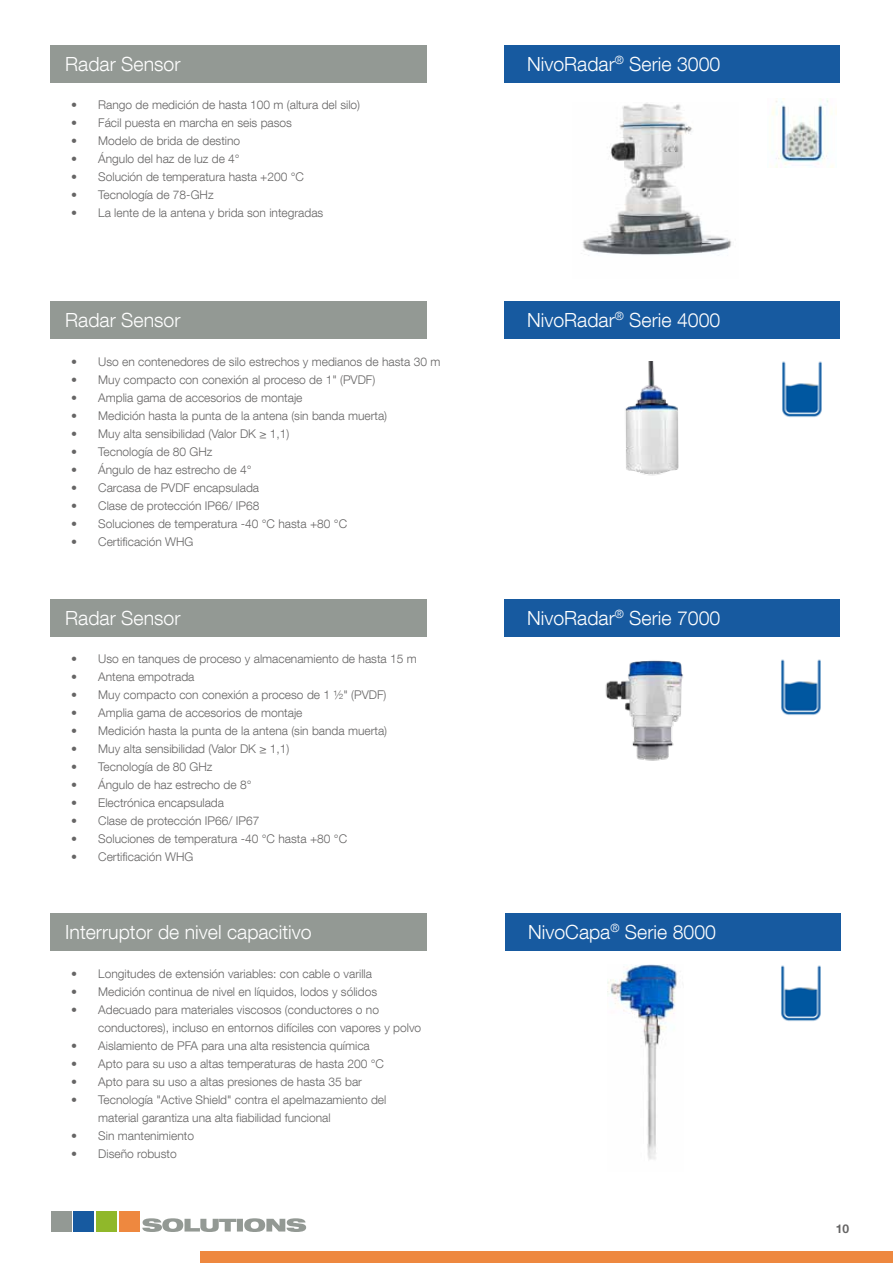
<style>
.page{position:relative;width:893px;height:1263px;background:#fff}
.page>*{position:absolute;margin:0;border:0;box-sizing:border-box;transform-origin:0 0}
.t1{font:300 19.5px "Helvetica Neue LT Com";color:#fff}
.t2{font:300 12px/18px "Helvetica Neue LT Com";color:#666565}
.t3{font:700 12px "Helvetica Neue LT Com";color:#666565}
</style>
<div class="page">
<div style="left:51px;top:1212px;width:20px;height:20px;background:#939994"></div>
<div style="left:74px;top:1212px;width:20px;height:20px;background:#175aa0"></div>
<div style="left:97px;top:1212px;width:20px;height:20px;background:#90b82a"></div>
<div style="left:119px;top:1212px;width:20px;height:20px;background:#ee883f"></div>
<svg style="left:142px;top:1218px;width:164px;height:14px"></svg>
<div style="left:200px;top:1251px;width:693px;height:12px;background:#ee883f"></div>
<img style="left:608px;top:964px;width:69px;height:196px">
<img style="left:582px;top:103px;width:150px;height:153px">
<img style="left:625px;top:362px;width:54px;height:114px">
<img style="left:605px;top:660px;width:78px;height:101px">
<img style="left:781px;top:965px;width:40px;height:56px">
<img style="left:781px;top:659px;width:40px;height:56px">
<img style="left:782px;top:361px;width:40px;height:56px">
<img style="left:772px;top:99px;width:61px;height:68px">
<div style="left:50px;top:913px;width:377px;height:38px;background:#939994"></div>
<div style="left:505px;top:913px;width:336px;height:38px;background:#175aa0"></div>
<div style="left:50px;top:45px;width:377px;height:38px;background:#939994"></div>
<div style="left:504px;top:45px;width:336px;height:38px;background:#175aa0"></div>
<div style="left:50px;top:301px;width:377px;height:38px;background:#939994"></div>
<div style="left:504px;top:301px;width:336px;height:38px;background:#175aa0"></div>
<div style="left:50px;top:599px;width:377px;height:38px;background:#939994"></div>
<div style="left:504px;top:599px;width:336px;height:38px;background:#175aa0"></div>
<h1 class="t1" style="left:65px;top:52px;width:117px">Radar Sensor</h1>
<h1 class="t1" style="left:527px;top:52px;width:195px">NivoRadar<sup>®</sup> Serie 3000</h1>
<p class="t2" style="left:71px;top:96px;width:290px">• Rango de medición de hasta 100 m (altura del silo)</p>
<p class="t2" style="left:71px;top:114px;width:222px">• Fácil puesta en marcha en seis pasos</p>
<p class="t2" style="left:71px;top:132px;width:171px">• Modelo de brida de destino</p>
<p class="t2" style="left:71px;top:150px;width:170px">• Ángulo del haz de luz de 4°</p>
<p class="t2" style="left:71px;top:168px;width:234px">• Solución de temperatura hasta +200 °C</p>
<p class="t2" style="left:71px;top:186px;width:144px">• Tecnología de 78-GHz</p>
<p class="t2" style="left:71px;top:204px;width:254px">• La lente de la antena y brida son integradas</p>
<h1 class="t1" style="left:65px;top:308px;width:117px">Radar Sensor</h1>
<h1 class="t1" style="left:527px;top:308px;width:195px">NivoRadar<sup>®</sup> Serie 4000</h1>
<p class="t2" style="left:71px;top:352px;width:371px">• Uso en contenedores de silo estrechos y medianos de hasta 30 m</p>
<p class="t2" style="left:71px;top:370px;width:305px">• Muy compacto con conexión al proceso de 1" (PVDF)</p>
<p class="t2" style="left:71px;top:388px;width:233px">• Amplia gama de accesorios de montaje</p>
<p class="t2" style="left:71px;top:406px;width:317px">• Medición hasta la punta de la antena (sin banda muerta)</p>
<p class="t2" style="left:71px;top:424px;width:220px">• Muy alta sensibilidad (Valor DK ≥ 1,1)</p>
<p class="t2" style="left:71px;top:442px;width:143px">• Tecnología de 80 GHz</p>
<p class="t2" style="left:71px;top:460px;width:182px">• Ángulo de haz estrecho de 4°</p>
<p class="t2" style="left:71px;top:478px;width:189px">• Carcasa de PVDF encapsulada</p>
<p class="t2" style="left:71px;top:496px;width:190px">• Clase de protección IP66/ IP68</p>
<p class="t2" style="left:71px;top:514px;width:277px">• Soluciones de temperatura -40 °C hasta +80 °C</p>
<p class="t2" style="left:71px;top:532px;width:124px">• Certificación WHG</p>
<h1 class="t1" style="left:65px;top:606px;width:117px">Radar Sensor</h1>
<h1 class="t1" style="left:527px;top:606px;width:195px">NivoRadar<sup>®</sup> Serie 7000</h1>
<p class="t2" style="left:71px;top:650px;width:347px">• Uso en tanques de proceso y almacenamiento de hasta 15 m</p>
<p class="t2" style="left:71px;top:668px;width:125px">• Antena empotrada</p>
<p class="t2" style="left:71px;top:686px;width:317px">• Muy compacto con conexión a proceso de 1 ½" (PVDF)</p>
<p class="t2" style="left:71px;top:704px;width:233px">• Amplia gama de accesorios de montaje</p>
<p class="t2" style="left:71px;top:722px;width:317px">• Medición hasta la punta de la antena (sin banda muerta)</p>
<p class="t2" style="left:71px;top:740px;width:220px">• Muy alta sensibilidad (Valor DK ≥ 1,1)</p>
<p class="t2" style="left:71px;top:758px;width:143px">• Tecnología de 80 GHz</p>
<p class="t2" style="left:71px;top:776px;width:182px">• Ángulo de haz estrecho de 8°</p>
<p class="t2" style="left:71px;top:794px;width:154px">• Electrónica encapsulada</p>
<p class="t2" style="left:71px;top:812px;width:190px">• Clase de protección IP66/ IP67</p>
<p class="t2" style="left:71px;top:830px;width:277px">• Soluciones de temperatura -40 °C hasta +80 °C</p>
<p class="t2" style="left:71px;top:848px;width:124px">• Certificación WHG</p>
<h1 class="t1" style="left:65px;top:920px;width:248px">Interruptor de nivel capacitivo</h1>
<h1 class="t1" style="left:528px;top:920px;width:189px">NivoCapa<sup>®</sup> Serie 8000</h1>
<p class="t2" style="left:71px;top:964px;width:302px">• Longitudes de extensión variables: con cable o varilla</p>
<p class="t2" style="left:71px;top:982px;width:307px">• Medición continua de nivel en líquidos, lodos y sólidos</p>
<p class="t2" style="left:98px;top:1000px;width:324px;text-indent:-27px">• Adecuado para materiales viscosos (conductores o no conductores), incluso en entornos difíciles con vapores y polvo</p>
<p class="t2" style="left:71px;top:1036px;width:300px">• Aislamiento de PFA para una alta resistencia química</p>
<p class="t2" style="left:71px;top:1054px;width:314px">• Apto para su uso a altas temperaturas de hasta 200 °C</p>
<p class="t2" style="left:71px;top:1072px;width:292px">• Apto para su uso a altas presiones de hasta 35 bar</p>
<p class="t2" style="left:98px;top:1090px;width:290px;text-indent:-27px">• Tecnología "Active Shield" contra el apelmazamiento del material garantiza una alta fiabilidad funcional</p>
<p class="t2" style="left:71px;top:1126px;width:124px">• Sin mantenimiento</p>
<p class="t2" style="left:71px;top:1144px;width:107px">• Diseño robusto</p>
<p class="t3" style="left:836px;top:1221px;width:15px">10</p>
</div>
